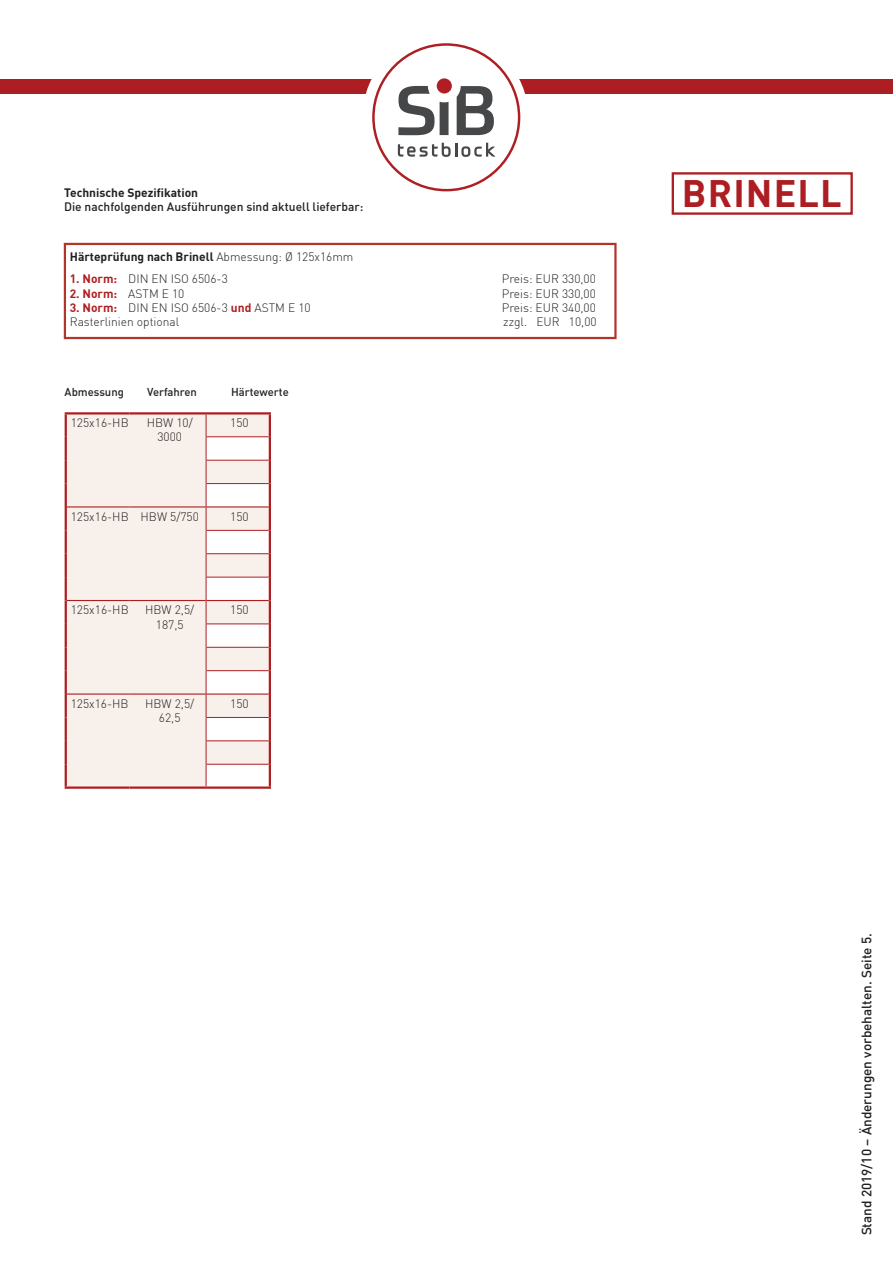
<style>
.page{position:relative;width:893px;height:1263px;background:#fff}
.page>*{position:absolute;margin:0;border:0;box-sizing:border-box;transform-origin:0 0}
.t1{font:700 37.5px "DIN";letter-spacing:.03em;color:#ad1e22}
.t2{font:500 13.5px "DIN";color:#231f20}
.t3{font:300 12px/14.4px "DIN";color:#231f20;text-align:center}
.t4{font:700 12px "DIN";color:#231f20}
.t5{font:500 12px "DIN";color:#231f20}
.t6{font:700 12px "DIN";color:#ad1e22}
.t7{font:500 11.25px "DIN";color:#231f20}
.s1{font-weight:300}
.s2{font-weight:700;color:#ad1e22}
.s3{font-weight:300;color:#231f20}
</style>
<div class="page">
<div style="left:672px;top:172px;width:181px;height:43px;border:2px solid #ad1e22"></div>
<svg style="left:64px;top:243px;width:553px;height:96px"></svg>
<svg style="left:67px;top:414px;width:202px;height:372px;background:#f8f0eb"></svg>
<hr style="left:67px;top:506px;width:63px;height:1px;background:#ad1e22">
<hr style="left:130px;top:506px;width:76px;height:1px;background:#ad1e22">
<hr style="left:67px;top:600px;width:63px;height:1px;background:#ad1e22">
<hr style="left:130px;top:600px;width:76px;height:1px;background:#ad1e22">
<hr style="left:67px;top:693px;width:63px;height:2px;background:#ad1e22">
<hr style="left:130px;top:693px;width:76px;height:2px;background:#ad1e22">
<hr style="left:206px;top:506px;width:63px;height:1px;background:#ad1e22">
<hr style="left:206px;top:600px;width:63px;height:1px;background:#ad1e22">
<hr style="left:206px;top:693px;width:63px;height:2px;background:#ad1e22">
<hr style="left:206px;top:460px;width:63px;height:1px;background:#ad1e22">
<hr style="left:206px;top:553px;width:63px;height:1px;background:#ad1e22">
<hr style="left:206px;top:647px;width:63px;height:1px;background:#ad1e22">
<hr style="left:206px;top:741px;width:63px;height:1px;background:#ad1e22">
<hr style="left:206px;top:483px;width:63px;height:1px;background:#ad1e22">
<hr style="left:206px;top:577px;width:63px;height:1px;background:#ad1e22">
<hr style="left:206px;top:670px;width:63px;height:1px;background:#ad1e22">
<hr style="left:206px;top:764px;width:63px;height:1px;background:#ad1e22">
<hr style="left:65px;top:412px;width:65px;height:2px;background:#ad1e22">
<hr style="left:65px;top:414px;width:2px;height:23px;background:#ad1e22">
<hr style="left:130px;top:412px;width:76px;height:2px;background:#ad1e22">
<hr style="left:65px;top:437px;width:2px;height:23px;background:#ad1e22">
<hr style="left:65px;top:460px;width:2px;height:24px;background:#ad1e22">
<hr style="left:65px;top:484px;width:2px;height:23px;background:#ad1e22">
<hr style="left:206px;top:412px;width:65px;height:2px;background:#ad1e22">
<hr style="left:269px;top:414px;width:2px;height:23px;background:#ad1e22">
<hr style="left:269px;top:437px;width:2px;height:23px;background:#ad1e22">
<hr style="left:269px;top:460px;width:2px;height:24px;background:#ad1e22">
<hr style="left:269px;top:530px;width:2px;height:24px;background:#ad1e22">
<hr style="left:269px;top:554px;width:2px;height:23px;background:#ad1e22">
<hr style="left:269px;top:624px;width:2px;height:23px;background:#ad1e22">
<hr style="left:269px;top:647px;width:2px;height:24px;background:#ad1e22">
<hr style="left:269px;top:717px;width:2px;height:24px;background:#ad1e22">
<hr style="left:269px;top:741px;width:2px;height:23px;background:#ad1e22">
<hr style="left:269px;top:484px;width:2px;height:23px;background:#ad1e22">
<hr style="left:269px;top:577px;width:2px;height:23px;background:#ad1e22">
<hr style="left:269px;top:671px;width:2px;height:23px;background:#ad1e22">
<hr style="left:269px;top:764px;width:2px;height:22px;background:#ad1e22">
<hr style="left:65px;top:507px;width:2px;height:23px;background:#ad1e22">
<hr style="left:65px;top:530px;width:2px;height:24px;background:#ad1e22">
<hr style="left:65px;top:554px;width:2px;height:23px;background:#ad1e22">
<hr style="left:65px;top:577px;width:2px;height:23px;background:#ad1e22">
<hr style="left:269px;top:507px;width:2px;height:23px;background:#ad1e22">
<hr style="left:65px;top:600px;width:2px;height:24px;background:#ad1e22">
<hr style="left:65px;top:624px;width:2px;height:23px;background:#ad1e22">
<hr style="left:65px;top:647px;width:2px;height:24px;background:#ad1e22">
<hr style="left:65px;top:671px;width:2px;height:23px;background:#ad1e22">
<hr style="left:65px;top:694px;width:2px;height:23px;background:#ad1e22">
<hr style="left:65px;top:717px;width:2px;height:24px;background:#ad1e22">
<hr style="left:65px;top:741px;width:2px;height:23px;background:#ad1e22">
<hr style="left:65px;top:764px;width:2px;height:22px;background:#ad1e22">
<hr style="left:269px;top:600px;width:2px;height:24px;background:#ad1e22">
<hr style="left:269px;top:694px;width:2px;height:23px;background:#ad1e22">
<hr style="left:206px;top:436px;width:63px;height:1px;background:#ad1e22">
<hr style="left:206px;top:530px;width:63px;height:1px;background:#ad1e22">
<hr style="left:206px;top:624px;width:63px;height:1px;background:#ad1e22">
<hr style="left:206px;top:717px;width:63px;height:1px;background:#ad1e22">
<svg style="left:206px;top:414px;width:1px;height:372px"></svg>
<hr style="left:65px;top:786px;width:65px;height:3px;background:#ad1e22">
<hr style="left:130px;top:786px;width:76px;height:3px;background:#ad1e22">
<hr style="left:206px;top:786px;width:65px;height:3px;background:#ad1e22">
<div style="left:0;top:79px;width:893px;height:15px;background:#ad1e22"></div>
<div style="left:362px;top:34px;width:166px;height:166px;background:#fff;border-radius:50%"></div>
<svg style="left:372px;top:43px;width:148px;height:148px"></svg>
<p class="t4" style="left:64px;top:185px;width:136px">Technische Spezifikation</p>
<p class="t5" style="left:64px;top:199px;width:301px">Die nachfolgenden Ausführungen sind aktuell lieferbar:</p>
<p class="t4" style="left:70px;top:249px;width:285px">Härteprüfung nach Brinell <span class="s1">Abmessung: Ø 125x16mm</span></p>
<p class="t3" style="left:70px;top:272px;width:160px"><span class="s2">1. Norm:</span> DIN EN ISO 6506-3</p>
<p class="t3" style="left:502px;top:272px;width:96px">Preis: EUR 330,00</p>
<p class="t6" style="left:70px;top:285px;width:116px">2. Norm: <span class="s3">ASTM E 10</span></p>
<p class="t3" style="left:502px;top:286px;width:96px">Preis: EUR 330,00</p>
<p class="t3" style="left:70px;top:300px;width:242px"><span class="s2">3. Norm:</span> DIN EN ISO 6506-3 <span class="s2">und</span> ASTM E 10</p>
<p class="t3" style="left:502px;top:300px;width:96px">Preis: EUR 340,00</p>
<p class="t3" style="left:70px;top:315px;width:111px">Rasterlinien optional</p>
<p class="t3" style="left:503px;top:315px;width:95px">zzgl. EUR 10,00</p>
<p class="t7" style="left:65px;top:384px;width:61px">Abmessung</p>
<p class="t7" style="left:147px;top:384px;width:51px">Verfahren</p>
<p class="t7" style="left:231px;top:384px;width:59px">Härtewerte</p>
<p class="t3" style="left:71px;top:415px;width:59px">125x16-HB</p>
<p class="t3" style="left:147px;top:415px;width:47px">HBW 10/<br>3000</p>
<p class="t3" style="left:230px;top:415px;width:20px">150</p>
<p class="t3" style="left:71px;top:509px;width:130px">125x16-HB HBW 5/750</p>
<p class="t3" style="left:230px;top:509px;width:20px">150</p>
<p class="t3" style="left:71px;top:602px;width:59px">125x16-HB</p>
<p class="t3" style="left:145px;top:602px;width:51px">HBW 2,5/<br>187,5</p>
<p class="t3" style="left:230px;top:602px;width:20px">150</p>
<p class="t3" style="left:71px;top:696px;width:59px">125x16-HB</p>
<p class="t3" style="left:145px;top:696px;width:51px">HBW 2,5/<br>62,5</p>
<p class="t3" style="left:230px;top:696px;width:20px">150</p>
<h1 class="t1" style="left:682px;top:169px;width:161px">BRINELL</h1>
<p class="t2" style="left:858px;top:1235px;width:304px;rotate:-90deg">Stand 2019/10 – Änderungen vorbehalten. Seite 5.</p>
</div>
